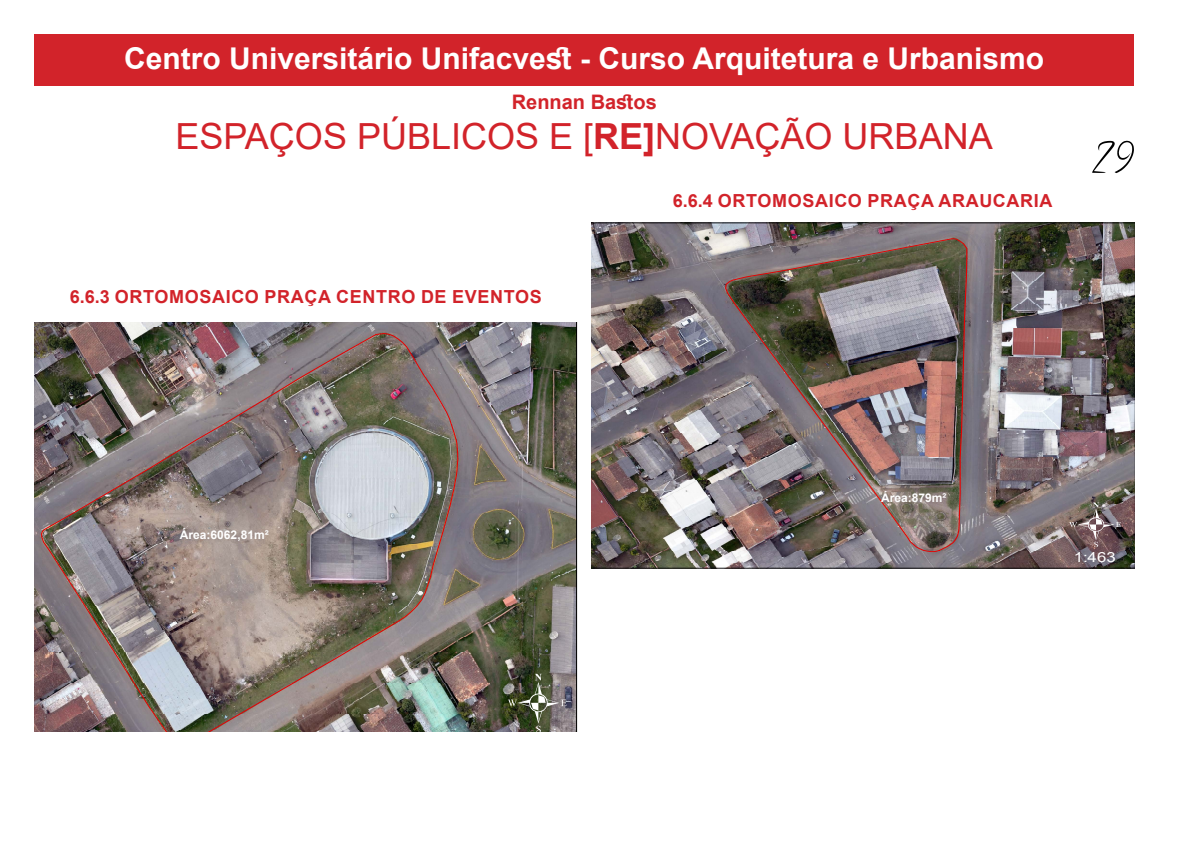
<style>
.page{position:relative;width:1191px;height:842px;background:#fff}
.page>*{position:absolute;margin:0;border:0;box-sizing:border-box;transform-origin:0 0}
.t1{font:73.5px "ESRI North";color:#fff;scale:1.04 1}
.t2{font:60px "Strikeyour Path";color:#000}
.t3{font:55.7px "ESRI North";color:#fff;scale:1.21 1}
.t4{font:36px "Arial";color:#d2232a}
.t5{font:700 30px "Arial";color:#fff}
.t6{font:700 20px "Arial";color:#d2232a}
.t7{font:700 18px "Arial";letter-spacing:.035em;color:#d2232a}
.t8{font:13.9px "Arial";color:#fff;scale:1.21 1}
.t9{font:700 12px "Arial";color:#fff}
.s1{font-weight:700}
</style>
<div class="page">
<div style="left:34px;top:34px;width:1100px;height:52px;background:#d2232a"></div>
<img style="left:34px;top:323px;width:543px;height:408px">
<img style="left:591px;top:223px;width:543px;height:345px">
<h3 class="t5" style="left:124px;top:37px;width:921px">Centro Universitário Unifacvest - Curso Arquitetura e Urbanismo</h3>
<p class="t6" style="left:512px;top:88px;width:147px">Rennan Bastos</p>
<h3 class="t4" style="left:176px;top:112px;width:818px">ESPAÇOS PÚBLICOS E [<span class="s1">RE]</span>NOVAÇÃO URBANA</h3>
<p class="t7" style="left:70px;top:284px;width:281px">6.6.3 ORTOMOSAICO PRAÇA centro</p>
<p class="t7" style="left:452px;top:284px;width:14px">eventos</p>
<p class="t7" style="left:421px;top:284px;width:13px">de</p>
<p class="t7" style="left:673px;top:188px;width:381px">6.6.4 ORTOMOSAICO PRAÇA ARAUCARIA</p>
<h2 class="t2" style="left:1092px;top:112px;width:43px">29</h2>
<p class="t9" style="left:180px;top:527px;width:90px">Área:6062,81m²</p>
<h1 class="t1" style="left:508px;top:664px;width:58px">.</h1>
<p class="t9" style="left:881px;top:489px;width:67px">Área:879m²</p>
<h3 class="t3" style="left:1069px;top:495px;width:44px">.</h3>
<p class="t8" style="left:1073px;top:547px;width:36px">1:463</p>
</div>
